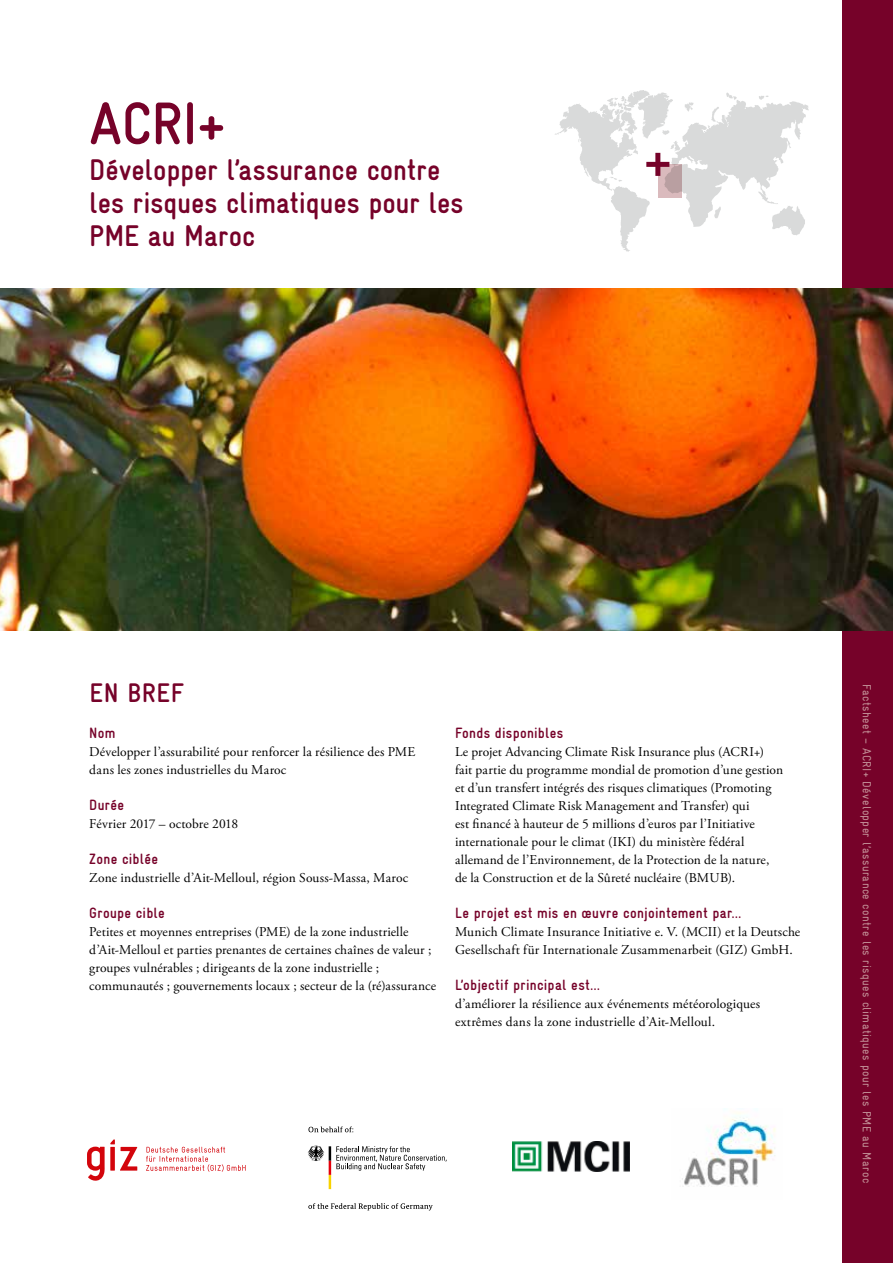
<style>
.page{position:relative;width:893px;height:1263px;background:#fff}
.page>*{position:absolute;margin:0;border:0;box-sizing:border-box;transform-origin:0 0}
.t1{font:700 condensed 60px "GIZ Gravur Pro";color:#760229}
.t2{font:700 condensed 30px/33px "GIZ Gravur Pro";color:#760229}
.t3{font:700 condensed 27px "GIZ Gravur Pro";letter-spacing:.025em;color:#760229}
.t4{font:700 condensed 15px "GIZ Gravur Pro";letter-spacing:.02em;color:#760229}
.t5{font:13.5px/18px "Adobe Garamond Pro";letter-spacing:.01em;color:#000}
.t6{font:condensed 12px "GIZ Gravur Pro";letter-spacing:.03em;color:#c49399}
</style>
<div class="page">
<div style="left:842px;top:0;width:51px;height:1263px;background:#760229"></div>
<svg style="left:555px;top:90px;width:254px;height:162px"></svg>
<svg style="left:87px;top:1139px;width:50px;height:42px"></svg>
<svg style="left:146px;top:1147px;width:100px;height:25px"></svg>
<svg style="left:308px;top:1146px;width:139px;height:43px"></svg>
<svg style="left:308px;top:1126px;width:45px;height:6px"></svg>
<svg style="left:308px;top:1203px;width:125px;height:7px"></svg>
<img style="left:512px;top:1141px;width:117px;height:30px">
<img style="left:682px;top:1112px;width:94px;height:75px">
<img style="left:0;top:288px;width:893px;height:342px">
<svg style="left:658px;top:164px;width:24px;height:34px"></svg>
<div style="left:646px;top:162px;width:23px;height:5px;background:#760229"></div>
<div style="left:655px;top:153px;width:5px;height:23px;background:#760229"></div>
<h1 class="t1" style="left:89px;top:89px;width:138px">ACRI+</h1>
<h2 class="t2" style="left:89px;top:153px;width:376px">Développer l’assurance contre les risques climatiques pour les<br>PME au Maroc</h2>
<h3 class="t3" style="left:89px;top:677px;width:96px">EN BREF</h3>
<p class="t4" style="left:89px;top:724px;width:28px">Nom</p>
<p class="t5" style="left:89px;top:743px;width:328px">Développer l’assurabilité pour renforcer la résilience des PME dans les zones industrielles du Maroc</p>
<p class="t4" style="left:89px;top:796px;width:36px">Durée</p>
<p class="t5" style="left:89px;top:815px;width:150px">Février 2017 – octobre 2018</p>
<p class="t4" style="left:89px;top:850px;width:70px">Zone ciblée</p>
<p class="t5" style="left:89px;top:869px;width:320px">Zone industrielle d’Ait-Melloul, région Souss-Massa, Maroc</p>
<p class="t4" style="left:89px;top:904px;width:77px">Groupe cible</p>
<p class="t5" style="left:89px;top:923px;width:348px">Petites et moyennes entreprises (PME) de la zone industrielle d’Ait-Melloul et parties prenantes de certaines chaînes de valeur ; groupes vulnérables ; dirigeants de la zone industrielle ; communautés ; gouvernements locaux ; secteur de la (ré)assurance</p>
<p class="t4" style="left:455px;top:724px;width:110px">Fonds disponibles</p>
<p class="t5" style="left:455px;top:743px;width:330px">Le projet Advancing Climate Risk Insurance plus (ACRI+) fait partie du programme mondial de promotion d’une gestion et d’un transfert intégrés des risques climatiques (Promoting Integrated Climate Risk Management and Transfer) qui<br>est financé à hauteur de 5 millions d’euros par l’Initiative internationale pour le climat (IKI) du ministère fédéral allemand de l’Environnement, de la Protection de la nature, de la Construction et de la Sûreté nucléaire (BMUB).</p>
<p class="t4" style="left:455px;top:904px;width:288px">Le projet est mis en œuvre conjointement par...</p>
<p class="t5" style="left:455px;top:923px;width:347px">Munich Climate Insurance Initiative e. V. (MCII) et la Deutsche<br>Gesellschaft für Internationale Zusammenarbeit (GIZ) GmbH.</p>
<p class="t4" style="left:455px;top:976px;width:146px">L’objectif principal est...</p>
<p class="t5" style="left:455px;top:995px;width:307px">d’améliorer la résilience aux événements météorologiques extrêmes dans la zone industrielle d’Ait-Melloul.</p>
<p class="t6" style="left:874px;top:684px;width:501px;rotate:90deg">Factsheet – ACRI+ Développer l’assurance contre les risques climatiques pour les PME au Maroc</p>
</div>
